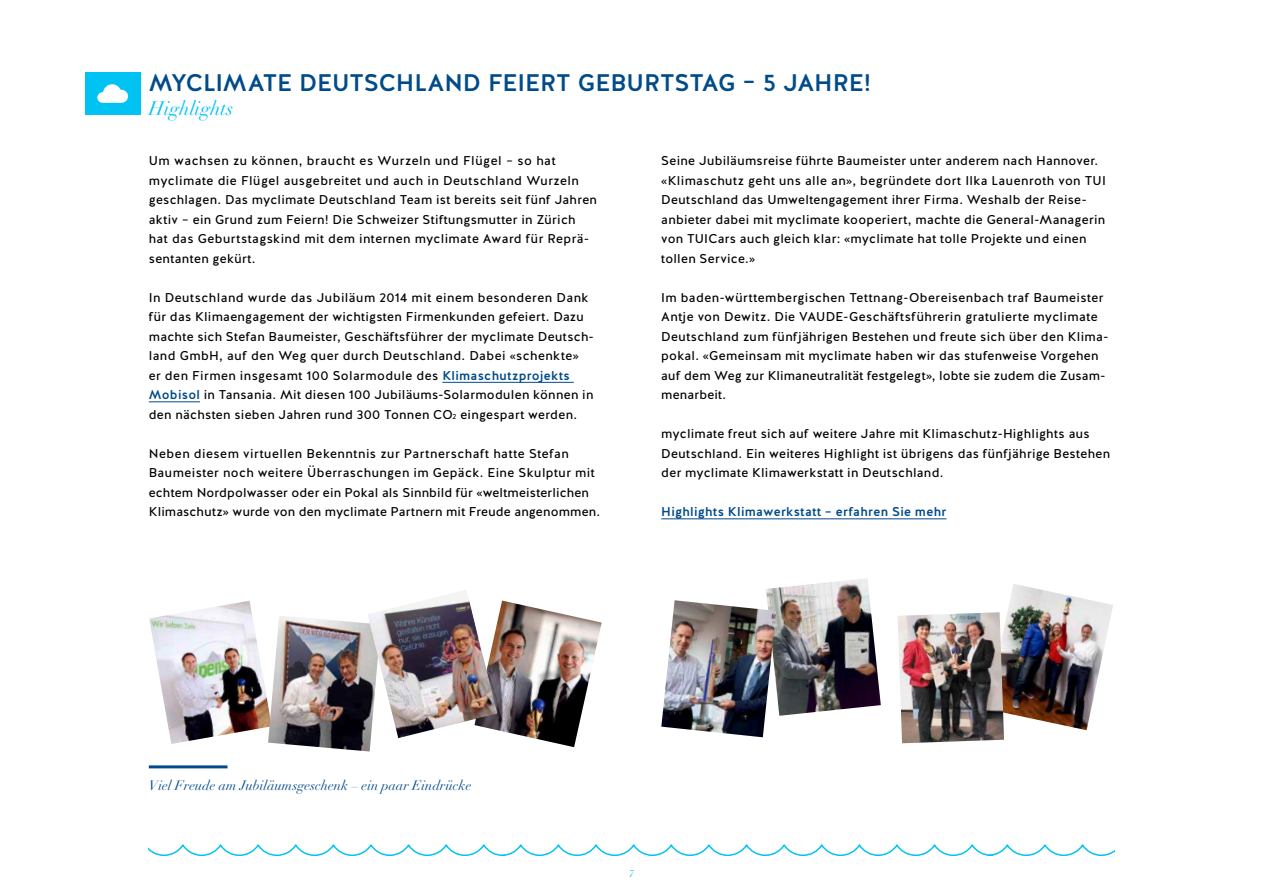
<style>
.page{position:relative;width:1263px;height:893px;background:#fff}
.page>*{position:absolute;margin:0;border:0;box-sizing:border-box;transform-origin:0 0}
.t1{font:500 24px "Halis R";letter-spacing:-.01em;color:#004b8a}
.t2{font:italic 19.5px "Didot LH";letter-spacing:-.005em;color:#00c3f3}
.t3{font:italic 13.5px "Didot LH";letter-spacing:.005em;color:#004b8a}
.t4{font:12.75px/19.5px "Halis R";letter-spacing:.025em;color:#000}
.t5{font:500 12.75px "Halis R";letter-spacing:.025em;color:#004b8a}
.t6{font:italic 9.75px "Didot LH";color:#00c3f3}
.s1{font-weight:500;color:#004b8a}
.s2{font-size:7.5px}
</style>
<div class="page">
<svg style="left:149px;top:844px;width:965px;height:13px"></svg>
<hr style="left:442px;top:382px;width:132px;height:1px;background:#004b8a">
<hr style="left:149px;top:401px;width:51px;height:1px;background:#004b8a">
<hr style="left:661px;top:518px;width:285px;height:1px;background:#004b8a">
<hr style="left:149px;top:765px;width:78px;height:3px;background:#004b8a">
<div style="left:85px;top:72px;width:55px;height:43px;background:#00c3f3"></div>
<svg style="left:97px;top:84px;width:31px;height:19px"></svg>
<img style="left:149px;top:601px;width:119px;height:143px">
<img style="left:268px;top:616px;width:103px;height:135px">
<img style="left:766px;top:578px;width:115px;height:138px">
<img style="left:497px;top:601px;width:105px;height:146px">
<img style="left:1004px;top:584px;width:109px;height:146px">
<img style="left:367px;top:590px;width:130px;height:148px">
<img style="left:661px;top:600px;width:115px;height:137px">
<img style="left:898px;top:612px;width:106px;height:131px">
<h1 class="t1" style="left:149px;top:68px;width:724px">MYCLIMATE DEUTSCHLAND FEIERT GEBURTSTAG – 5 JAHRE!</h1>
<h2 class="t2" style="left:149px;top:96px;width:86px">Highlights</h2>
<p class="t4" style="left:149px;top:151px;width:450px">Um wachsen zu können, braucht es Wurzeln und Flügel – so hat myclimate die Flügel ausgebreitet und auch in Deutschland Wurzeln geschlagen. Das myclimate Deutschland Team ist bereits seit fünf Jahren aktiv – ein Grund zum Feiern! Die Schweizer Stiftungsmutter in Zürich hat das Geburtstagskind mit dem internen myclimate Award für Reprä&shy;sentanten gekürt.</p>
<p class="t4" style="left:149px;top:288px;width:447px">In Deutschland wurde das Jubiläum 2014 mit einem besonderen Dank für das Klimaengagement der wichtigsten Firmenkunden gefeiert. Dazu machte sich Stefan Baumeister, Geschäftsführer der myclimate Deutsch&shy;land GmbH, auf den Weg quer durch Deutschland. Dabei «schenkte» er den Firmen insgesamt 100 Solarmodule des <span class="s1">Klimaschutzprojekts Mobisol</span> in Tansania. Mit diesen 100 Jubiläums-Solarmodulen können in den nächsten sieben Jahren rund 300 Tonnen CO<span class="s2">2</span> eingespart werden.</p>
<p class="t4" style="left:149px;top:444px;width:453px">Neben diesem virtuellen Bekenntnis zur Partnerschaft hatte Stefan Baumeister noch weitere Überraschungen im Gepäck. Eine Skulptur mit echtem Nordpolwasser oder ein Pokal als Sinnbild für «weltmeisterlichen Klimaschutz» wurde von den myclimate Partnern mit Freude angenommen.</p>
<p class="t4" style="left:661px;top:151px;width:446px">Seine Jubiläumsreise führte Baumeister unter anderem nach Hannover. «Klimaschutz geht uns alle an», begründete dort Ilka Lauenroth von TUI Deutschland das Umweltengagement ihrer Firma. Weshalb der Reise&shy;anbieter dabei mit myclimate kooperiert, machte die General-Managerin von TUICars auch gleich klar: «myclimate hat tolle Projekte und einen tollen Service.»</p>
<p class="t4" style="left:661px;top:288px;width:447px">Im baden-württembergischen Tettnang-Obereisenbach traf Baumeister Antje von Dewitz. Die VAUDE-Geschäftsführerin gratulierte myclimate Deutschland zum fünfjährigen Bestehen und freute sich über den Klima&shy;pokal. «Gemeinsam mit myclimate haben wir das stufenweise Vorgehen auf dem Weg zur Klimaneutralität festgelegt», lobte sie zudem die Zusam&shy;menarbeit.</p>
<p class="t4" style="left:661px;top:424px;width:450px">myclimate freut sich auf weitere Jahre mit Klimaschutz-Highlights aus<br>Deutschland. Ein weiteres Highlight ist übrigens das fünfjährige Bestehen der myclimate Klimawerkstatt in Deutschland.</p>
<p class="t5" style="left:661px;top:504px;width:287px">Highlights Klimawerkstatt – erfahren Sie mehr</p>
<p class="t3" style="left:149px;top:777px;width:324px">Viel Freude am Jubiläumsgeschenk – ein paar Eindrücke</p>
<p class="t6" style="left:629px;top:868px;width:6px">7</p>
</div>
